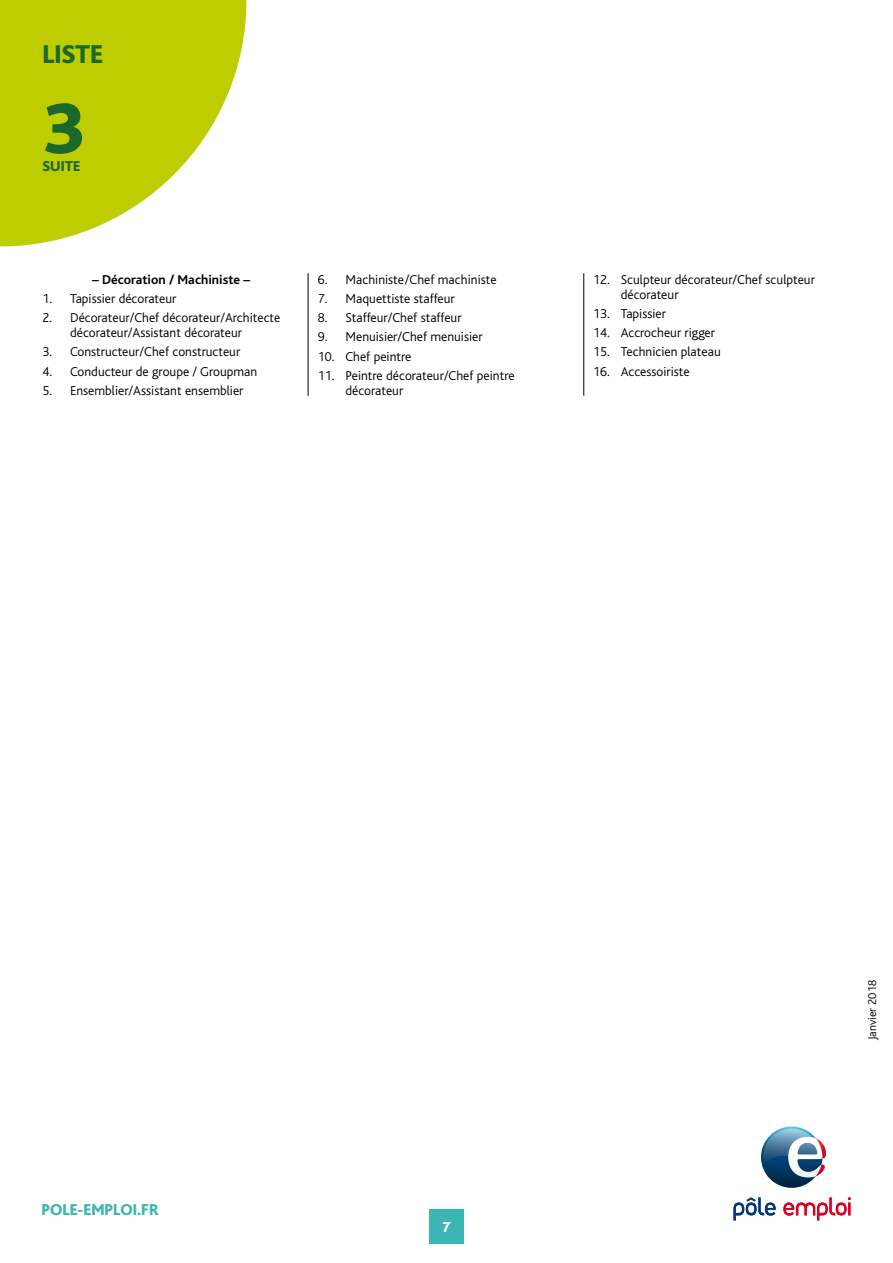
<style>
.page{position:relative;width:893px;height:1263px;background:#fff}
.page>*{position:absolute;margin:0;border:0;box-sizing:border-box;transform-origin:0 0}
.t1{font:800 75px "Bliss";color:#1b682f}
.t2{font:800 27px "Bliss";color:#1b682f}
.t3{font:800 16.5px "Bliss";color:#3cb6b3}
.t4{font:800 15px "Bliss";color:#1b682f}
.t5{font:800 15px "Bliss";color:#fff}
.t6{font:300 13.5px/15px "Bliss";color:#000}
.t7{font:700 13.5px "Bliss";color:#000}
.t8{font:300 12px "Bliss";color:#000}
</style>
<div class="page">
<svg style="left:0;top:0;width:246px;height:246px;fill:#bdcd00"></svg>
<svg style="left:761px;top:1126px;width:61px;height:62px"></svg>
<svg style="left:763px;top:1128px;width:63px;height:49px"></svg>
<svg style="left:733px;top:1197px;width:43px;height:23px"></svg>
<svg style="left:783px;top:1197px;width:67px;height:23px"></svg>
<div style="left:429px;top:1209px;width:34px;height:34px;background:#3cb6b3"></div>
<hr style="left:308px;top:273px;width:1px;height:123px;background:#000">
<hr style="left:583px;top:273px;width:1px;height:123px;background:#000">
<h2 class="t2" style="left:43px;top:40px;width:62px">LISTE</h2>
<h1 class="t1" style="left:43px;top:90px;width:43px">3</h1>
<p class="t4" style="left:43px;top:158px;width:39px">SUITE</p>
<p class="t7" style="left:92px;top:272px;width:160px">– Décoration / Machiniste –</p>
<p class="t6" style="left:43px;top:291px;width:135px">1. Tapissier décorateur</p>
<p class="t6" style="left:70px;top:310px;width:212px;text-indent:-28px">2. Décorateur/Chef décorateur/Architecte décorateur/Assistant décorateur</p>
<p class="t6" style="left:43px;top:345px;width:199px">3. Constructeur/Chef constructeur</p>
<p class="t6" style="left:43px;top:364px;width:216px">4. Conducteur de groupe / Groupman</p>
<p class="t6" style="left:43px;top:383px;width:202px">5. Ensemblier/Assistant ensemblier</p>
<p class="t6" style="left:318px;top:272px;width:180px">6. Machiniste/Chef machiniste</p>
<p class="t6" style="left:318px;top:291px;width:138px">7. Maquettiste staffeur</p>
<p class="t6" style="left:318px;top:310px;width:145px">8. Staffeur/Chef staffeur</p>
<p class="t6" style="left:318px;top:330px;width:166px">9. Menuisier/Chef menuisier</p>
<p class="t6" style="left:318px;top:349px;width:95px">10. Chef peintre</p>
<p class="t6" style="left:345px;top:368px;width:171px;text-indent:-28px">11. Peintre décorateur/Chef peintre décorateur</p>
<p class="t6" style="left:621px;top:272px;width:196px;text-indent:-28px">12. Sculpteur décorateur/Chef sculpteur décorateur</p>
<p class="t6" style="left:593px;top:306px;width:74px">13. Tapissier</p>
<p class="t6" style="left:593px;top:325px;width:123px">14. Accrocheur rigger</p>
<p class="t6" style="left:593px;top:345px;width:129px">15. Technicien plateau</p>
<p class="t6" style="left:593px;top:364px;width:98px">16. Accessoiriste</p>
<p class="t3" style="left:41px;top:1201px;width:119px">POLE-EMPLOI.FR</p>
<p class="t5" style="left:442px;top:1219px;width:10px">7</p>
<p class="t8" style="left:866px;top:1040px;width:61px;rotate:-90deg">Janvier 2018</p>
</div>
